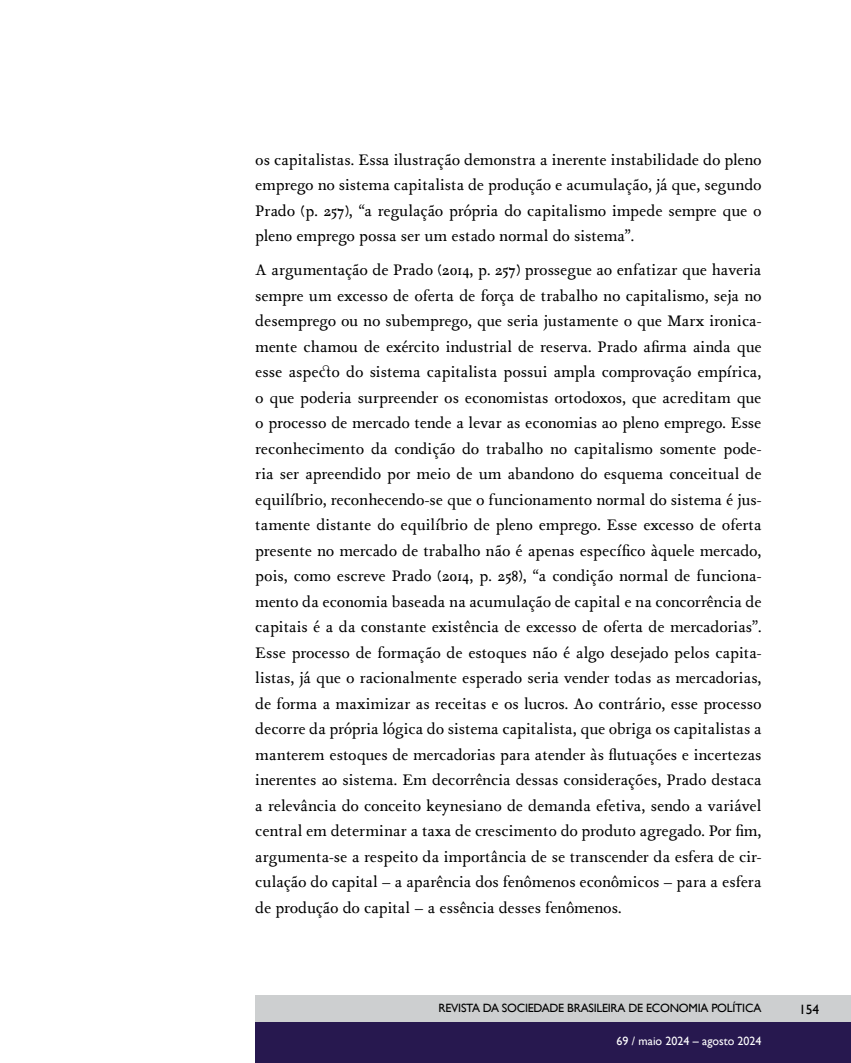
<style>
.page{position:relative;width:851px;height:1063px;background:#fff}
.page>*{position:absolute;margin:0;border:0;box-sizing:border-box;transform-origin:0 0}
.t1{font:16.5px/25.5px "Isidora";letter-spacing:-.02em;color:#000;text-align:justify}
.t2{font:13.5px "Gill Sans";color:#000}
.t3{font:12px "Gill Sans";letter-spacing:-.02em;color:#000}
.t4{font:12px "Gill Sans";color:#fff}
</style>
<div class="page">
<div style="left:255px;top:1022px;width:595px;height:41px;background:#27184f"></div>
<div style="left:255px;top:995px;width:595px;height:27px;background:#cdcfd0"></div>
<p class="t1" style="left:255px;top:146px;width:508px">os capitalistas. Essa ilustração demonstra a inerente instabilidade do pleno emprego no sistema capitalista de produção e acumulação, já que, segundo Prado (p. 257), “a regulação própria do capitalismo impede sempre que o pleno emprego possa ser um estado normal do sistema”.</p>
<p class="t1" style="left:255px;top:257px;width:508px">A argumentação de Prado (2014, p. 257) prossegue ao enfatizar que haveria sempre um excesso de oferta de força de trabalho no capitalismo, seja no desemprego ou no subemprego, que seria justamente o que Marx ironica&shy;mente chamou de exército industrial de reserva. Prado afirma ainda que esse aspecto do sistema capitalista possui ampla comprovação empírica, o que poderia surpreender os economistas ortodoxos, que acreditam que o processo de mercado tende a levar as economias ao pleno emprego. Esse reconhecimento da condição do trabalho no capitalismo somente pode&shy;ria ser apreendido por meio de um abandono do esquema conceitual de equilíbrio, reconhecendo-se que o funcionamento normal do sistema é jus&shy;tamente distante do equilíbrio de pleno emprego. Esse excesso de oferta presente no mercado de trabalho não é apenas específico àquele mercado, pois, como escreve Prado (2014, p. 258), “a condição normal de funciona&shy;mento da economia baseada na acumulação de capital e na concorrência de capitais é a da constante existência de excesso de oferta de mercadorias”.<br>Esse processo de formação de estoques não é algo desejado pelos capita&shy;listas, já que o racionalmente esperado seria vender todas as mercadorias, de forma a maximizar as receitas e os lucros. Ao contrário, esse processo decorre da própria lógica do sistema capitalista, que obriga os capitalistas a manterem estoques de mercadorias para atender às flutuações e incertezas inerentes ao sistema. Em decorrência dessas considerações, Prado destaca a relevância do conceito keynesiano de demanda efetiva, sendo a variável central em determinar a taxa de crescimento do produto agregado. Por fim, argumenta-se a respeito da importância de se transcender da esfera de cir&shy;culação do capital – a aparência dos fenômenos econômicos – para a esfera de produção do capital – a essência desses fenômenos.</p>
<p class="t3" style="left:438px;top:1001px;width:324px">REVISTA DA SOCIEDADE BRASILEIRA DE ECONOMIA POLÍTICA</p>
<p class="t4" style="left:616px;top:1034px;width:146px">69 / maio 2024 – agosto 2024</p>
<p class="t2" style="left:799px;top:1001px;width:22px">154</p>
</div>
